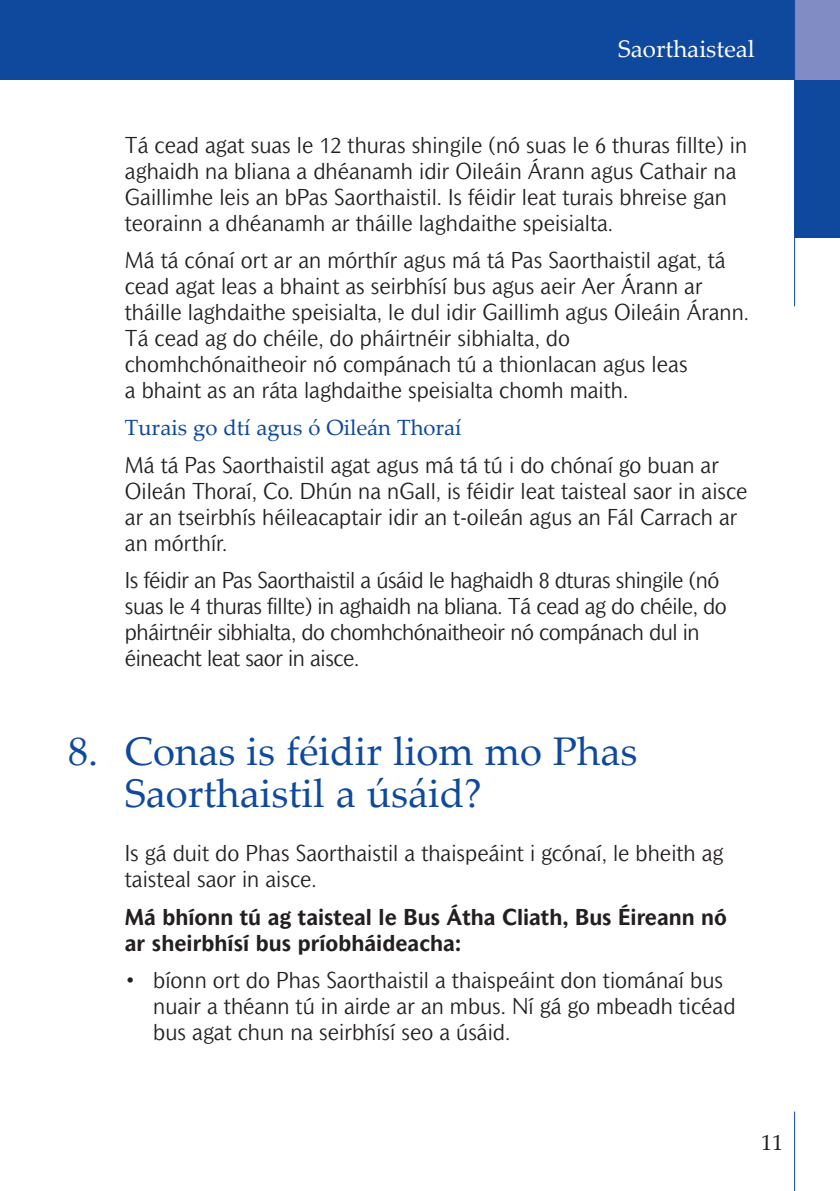
<style>
.page{position:relative;width:840px;height:1191px;background:#fff}
.page>*{position:absolute;margin:0;border:0;box-sizing:border-box;transform-origin:0 0}
.t1{font:40px/42px "Palatino Linotype";color:#0f499d}
.t2{font:24px "Palatino Linotype";color:#fff}
.t3{font:300 22px/26px "Mahsuri Sans";color:#231f20}
.t4{font:300 22px/26px "Mahsuri Sans";letter-spacing:-.02em;color:#231f20}
.t5{font:700 22px/26px "Mahsuri Sans";color:#231f20}
.t6{font:22px "Palatino Linotype";color:#0f499d}
.t7{font:22px "Palatino Linotype";color:#231f20}
</style>
<div class="page">
<div style="left:0;top:0;width:794px;height:79px;background:#0f499d"></div>
<div style="left:794px;top:79px;width:45px;height:159px;background:#0f499d"></div>
<hr style="left:793px;top:1111px;width:1px;height:80px;background:#0f499d">
<div style="left:794px;top:0;width:45px;height:79px;background:#828cc4"></div>
<hr style="left:793px;top:0;width:1px;height:306px;background:#0f499d">
<p class="t2" style="left:618px;top:32px;width:138px">Saorthaisteal</p>
<p class="t3" style="left:125px;top:133px;width:623px">Tá cead agat suas le 12 thuras shingile (nó suas le 6 thuras fillte) in aghaidh na bliana a dhéanamh idir Oileáin Árann agus Cathair na Gaillimhe leis an bPas Saorthaistil. Is féidir leat turais bhreise gan teorainn a dhéanamh ar tháille laghdaithe speisialta.</p>
<p class="t3" style="left:125px;top:249px;width:625px">Má tá cónaí ort ar an mórthír agus má tá Pas Saorthaistil agat, tá cead agat leas a bhaint as seirbhísí bus agus aeir Aer Árann ar tháille laghdaithe speisialta, le dul idir Gaillimh agus Oileáin Árann.<br>Tá cead ag do chéile, do pháirtnéir sibhialta, do chomhchónaitheoir nó compánach tú a thionlacan agus leas<br>a bhaint as an ráta laghdaithe speisialta chomh maith.</p>
<p class="t6" style="left:125px;top:412px;width:338px">Turais go dtí agus ó Oileán Thoraí</p>
<p class="t3" style="left:125px;top:453px;width:624px">Má tá Pas Saorthaistil agat agus má tá tú i do chónaí go buan ar Oileán Thoraí, Co. Dhún na nGall, is féidir leat taisteal saor in aisce ar an tseirbhís héileacaptair idir an t-oileán agus an Fál Carrach ar an mórthír.</p>
<p class="t4" style="left:125px;top:569px;width:603px">Is féidir an Pas Saorthaistil a úsáid le haghaidh 8 dturas shingile (nó suas le 4 thuras fillte) in aghaidh na bliana. Tá cead ag do chéile, do pháirtnéir sibhialta, do chomhchónaitheoir nó compánach dul in éineacht leat saor in aisce.</p>
<h1 class="t1" style="left:125px;top:729px;width:514px;text-indent:-57px">8. Conas is féidir liom mo Phas<br>Saorthaistil a úsáid?</h1>
<p class="t3" style="left:125px;top:842px;width:599px">Is gá duit do Phas Saorthaistil a thaispeáint i gcónaí, le bheith ag taisteal saor in aisce.</p>
<p class="t5" style="left:125px;top:905px;width:603px">Má bhíonn tú ag taisteal le Bus Átha Cliath, Bus Éireann nó ar sheirbhísí bus príobháideacha:</p>
<p class="t3" style="left:153px;top:968px;width:583px;text-indent:-28px">• bíonn ort do Phas Saorthaistil a thaispeáint don tiománaí bus nuair a théann tú in airde ar an mbus. Ní gá go mbeadh ticéad bus agat chun na seirbhísí seo a úsáid.</p>
<p class="t7" style="left:760px;top:1127px;width:23px">11</p>
</div>
